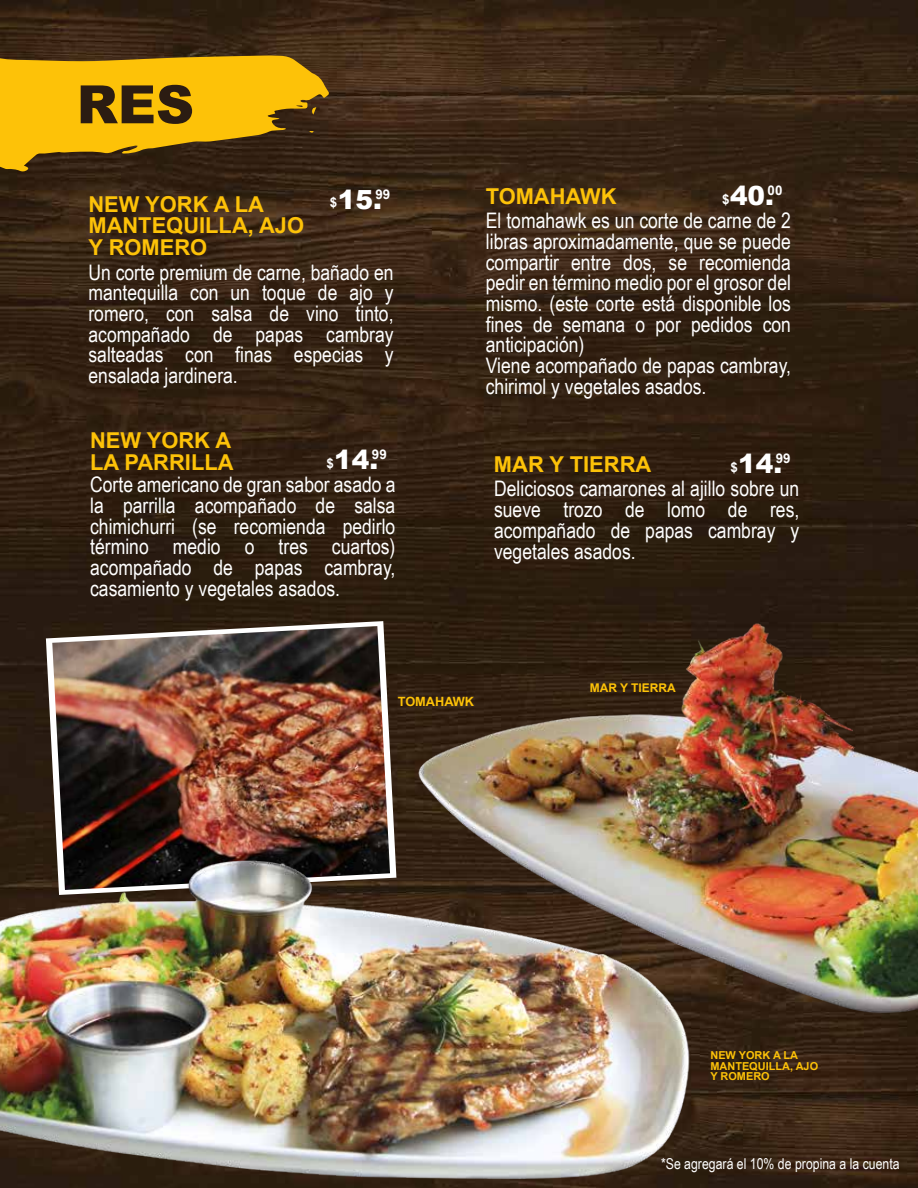
<style>
.page{position:relative;width:918px;height:1188px;background:#fff}
.page>*{position:absolute;margin:0;border:0;box-sizing:border-box;transform-origin:0 0}
.t1{font:900 52.8px "Arial";color:#2b1c12}
.t2{font:900 26.4px "Arial";color:#fff}
.t3{font:700 21.9px/21.5px "Arial";color:#fdc208}
.t4{font:21.45px/20.7px "Arial Narrow";color:#fff;text-align:justify}
.t5{font:15px "Arial Narrow";color:#fff}
.t6{font:700 13.35px "Arial";color:#fff}
.t7{font:700 12.75px "Arial";color:#fdc208}
.t8{font:700 12px "Arial";color:#fdc208}
.t9{font:700 10.95px/10.6px "Arial";color:#fdc208}
</style>
<div class="page">
<img style="left:0;top:1px;width:918px;height:1187px">
<svg style="left:46px;top:621px;width:350px;height:228px;fill:#2e1e11"></svg>
<svg style="left:0;top:55px;width:329px;height:117px;background:#bf910b"></svg>
<img style="left:409px;top:617px;width:509px;height:423px">
<img style="left:52px;top:626px;width:338px;height:223px">
<img style="left:0;top:849px;width:707px;height:339px">
<h1 class="t1" style="left:77px;top:66px;width:119px">RES</h1>
<p class="t2" style="left:338px;top:180px;width:54px">15.<sup>99</sup></p>
<p class="t3" style="left:88px;top:194px;width:217px">NEW YORK A LA<br>MANTEQUILLA, AJO<br>Y ROMERO</p>
<p class="t4" style="left:88px;top:261px;width:307px">Un corte premium de carne, bañado en mantequilla con un toque de ajo y romero, con salsa de vino tinto, acompañado de papas cambray salteadas con finas especias y ensalada jardinera.</p>
<p class="t6" style="left:330px;top:193px;width:9px">$</p>
<p class="t2" style="left:730px;top:177px;width:54px">40.<sup>00</sup></p>
<p class="t3" style="left:486px;top:186px;width:132px">TOMAHAWK</p>
<p class="t4" style="left:486px;top:210px;width:307px;text-align:left">El tomahawk es un corte de carne de 2 libras aproximadamente, que se puede compartir entre dos, se recomienda pedir en término medio por el grosor del mismo. (este corte está disponible los fines de semana o por pedidos con anticipación)<br>Viene acompañado de papas cambray, chirimol y vegetales asados.</p>
<p class="t6" style="left:722px;top:190px;width:9px">$</p>
<p class="t3" style="left:90px;top:430px;width:145px">NEW YORK A<br>LA PARRILLA</p>
<p class="t4" style="left:90px;top:474px;width:307px">Corte americano de gran sabor asado a la parrilla acompañado de salsa chimichurri (se recomienda pedirlo término medio o tres cuartos) acompañado de papas cambray, casamiento y vegetales asados.</p>
<p class="t2" style="left:334px;top:441px;width:54px">14.<sup>99</sup></p>
<p class="t2" style="left:738px;top:445px;width:54px">14.<sup>99</sup></p>
<p class="t6" style="left:326px;top:454px;width:9px">$</p>
<p class="t3" style="left:494px;top:454px;width:159px">MAR Y TIERRA</p>
<p class="t4" style="left:494px;top:478px;width:307px">Deliciosos camarones al ajillo sobre un sueve trozo de lomo de res, acompañado de papas cambray y vegetales asados.</p>
<p class="t6" style="left:730px;top:458px;width:9px">$</p>
<p class="t7" style="left:398px;top:692px;width:78px">TOMAHAWK</p>
<p class="t8" style="left:590px;top:680px;width:88px">MAR Y TIERRA</p>
<p class="t9" style="left:710px;top:1050px;width:109px">NEW YORK A LA<br>MANTEQUILLA, AJO<br>Y ROMERO</p>
<p class="t5" style="left:661px;top:1152px;width:240px">*Se agregará el 10% de propina a la cuenta</p>
</div>
